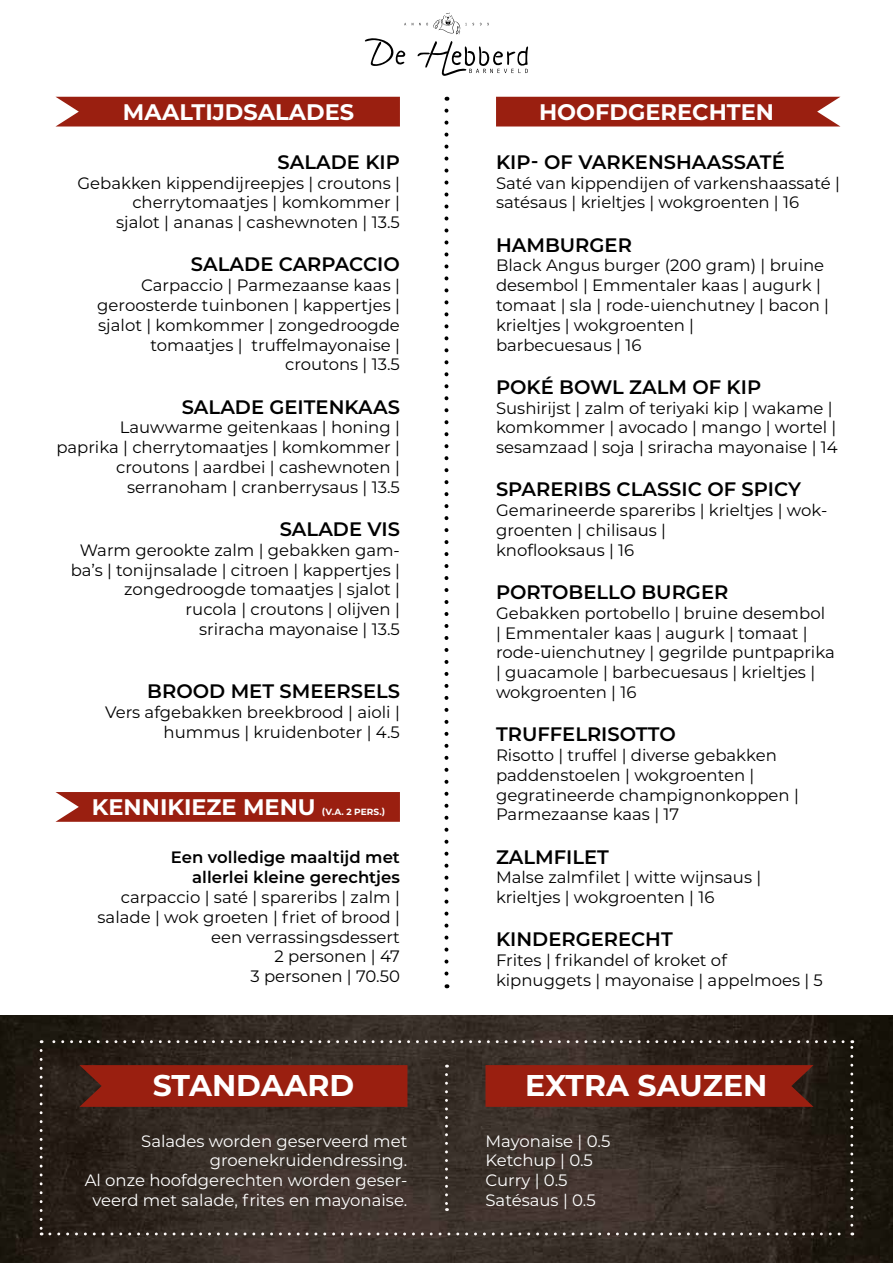
<style>
.page{position:relative;width:893px;height:1263px;background:#fff}
.page>*{position:absolute;margin:0;border:0;box-sizing:border-box;transform-origin:0 0}
.t1{font:700 30px "Montserrat";color:#fff}
.t2{font:700 22.5px "Montserrat";color:#fff}
.t3{font:600 19.5px "Montserrat";color:#000}
.t4{font:16.5px/19.8px "Montserrat";color:#000}
.t5{font:16.5px/19.8px "Montserrat";color:#fff;text-align:right}
.t6{font:600 16.5px/19.8px "Montserrat";color:#000;text-align:right}
.t7{font:700 9px "Montserrat";color:#fff}
</style>
<div class="page">
<img style="left:0;top:1016px;width:893px;height:247px">
<svg style="left:40px;top:1050px;width:3px;height:185px"></svg>
<svg style="left:50px;top:1232px;width:803px;height:3px;background:#635a55"></svg>
<svg style="left:850px;top:1040px;width:3px;height:185px"></svg>
<svg style="left:41px;top:1040px;width:802px;height:3px;background:#605953"></svg>
<svg style="left:445px;top:1074px;width:3px;height:137px"></svg>
<svg style="left:485px;top:1065px;width:328px;height:42px;background:#951f10"></svg>
<svg style="left:79px;top:1065px;width:328px;height:42px;background:#951f10"></svg>
<div style="left:496px;top:97px;width:344px;height:29px;background:#9a1f10"></div>
<div style="left:56px;top:97px;width:344px;height:29px;background:#9a1f10"></div>
<svg style="left:419px;top:13px;width:48px;height:22px"></svg>
<svg style="left:365px;top:38px;width:41px;height:28px"></svg>
<svg style="left:417px;top:41px;width:111px;height:35px"></svg>
<svg style="left:444px;top:111px;width:4px;height:877px"></svg>
<div style="left:56px;top:792px;width:344px;height:30px;background:#9a1f10"></div>
<h2 class="t2" style="left:123px;top:95px;width:233px">MAALTIJDSALADES</h2>
<h2 class="t2" style="left:539px;top:95px;width:237px">HOOFDGERECHTEN</h2>
<p class="t3" style="left:278px;top:148px;width:124px">SALADE KIP</p>
<p class="t4" style="left:78px;top:172px;width:324px;text-align:right">Gebakken kippendijreepjes | croutons | cherrytomaatjes | komkommer |<br>sjalot | ananas | cashewnoten | 13.5</p>
<p class="t3" style="left:191px;top:251px;width:210px">SALADE CARPACCIO</p>
<p class="t4" style="left:97px;top:275px;width:304px;text-align:right">Carpaccio | Parmezaanse kaas | geroosterde tuinbonen | kappertjes | sjalot | komkommer | zongedroogde tomaatjes | truffelmayonaise | croutons | 13.5</p>
<p class="t3" style="left:182px;top:393px;width:220px">SALADE GEITENKAAS</p>
<p class="t4" style="left:56px;top:417px;width:345px;text-align:right">Lauwwarme geitenkaas | honing | paprika | cherrytomaatjes | komkommer | croutons | aardbei | cashewnoten | serranoham | cranberrysaus | 13.5</p>
<p class="t3" style="left:280px;top:515px;width:122px">SALADE VIS</p>
<p class="t4" style="left:71px;top:539px;width:331px;text-align:right">Warm gerookte zalm | gebakken gam&shy;ba’s | tonijnsalade | citroen | kappertjes | zongedroogde tomaatjes | sjalot | rucola | croutons | olijven |<br>sriracha mayonaise | 13.5</p>
<p class="t3" style="left:496px;top:148px;width:290px">KIP- OF VARKENSHAASSATÉ</p>
<p class="t4" style="left:496px;top:172px;width:345px">Saté van kippendijen of varkenshaassaté | satésaus | krieltjes | wokgroenten | 16</p>
<p class="t3" style="left:496px;top:231px;width:137px">HAMBURGER</p>
<p class="t4" style="left:496px;top:255px;width:335px">Black Angus burger (200 gram) | bruine desembol | Emmentaler kaas | augurk | tomaat | sla | rode-uienchutney | bacon | krieltjes | wokgroenten |<br>barbecuesaus | 16</p>
<p class="t3" style="left:496px;top:373px;width:267px">POKÉ BOWL ZALM OF KIP</p>
<p class="t4" style="left:496px;top:397px;width:343px">Sushirijst | zalm of teriyaki kip | wakame | komkommer | avocado | mango | wortel | sesamzaad | soja | sriracha mayonaise | 14</p>
<p class="t3" style="left:496px;top:476px;width:306px">SPARERIBS CLASSIC OF SPICY</p>
<p class="t4" style="left:496px;top:500px;width:333px">Gemarineerde spareribs | krieltjes | wok&shy;groenten | chilisaus |<br>knoflooksaus | 16</p>
<p class="t3" style="left:496px;top:578px;width:234px">PORTOBELLO BURGER</p>
<p class="t4" style="left:496px;top:602px;width:340px">Gebakken portobello | bruine desembol<br>| Emmentaler kaas | augurk | tomaat | rode-uienchutney | gegrilde puntpaprika | guacamole | barbecuesaus | krieltjes | wokgroenten | 16</p>
<p class="t3" style="left:496px;top:720px;width:181px">TRUFFELRISOTTO</p>
<p class="t4" style="left:496px;top:745px;width:304px">Risotto | truffel | diverse gebakken paddenstoelen | wokgroenten | gegratineerde champignonkoppen |<br>Parmezaanse kaas | 17</p>
<p class="t3" style="left:496px;top:843px;width:114px">ZALMFILET</p>
<p class="t4" style="left:496px;top:867px;width:267px">Malse zalmfilet | witte wijnsaus | krieltjes | wokgroenten | 16</p>
<p class="t3" style="left:496px;top:926px;width:178px">KINDERGERECHT</p>
<p class="t4" style="left:496px;top:950px;width:328px">Frites | frikandel of kroket of kipnuggets | mayonaise | appelmoes | 5</p>
<p class="t3" style="left:147px;top:677px;width:254px">BROOD MET SMEERSELS</p>
<p class="t4" style="left:105px;top:701px;width:296px;text-align:right">Vers afgebakken breekbrood | aioli | hummus | kruidenboter | 4.5</p>
<h2 class="t2" style="left:92px;top:791px;width:225px">KENNIKIEZE MENU</h2>
<p class="t7" style="left:322px;top:805px;width:65px">(V.A. 2 PERS.)</p>
<p class="t6" style="left:171px;top:847px;width:231px">Een volledige maaltijd met allerlei kleine gerechtjes</p>
<p class="t4" style="left:98px;top:887px;width:304px;text-align:right">carpaccio | saté | spareribs | zalm | salade | wok groeten | friet of brood | een verrassingsdessert<br>2 personen | 47<br>3 personen | 70.50</p>
<h1 class="t1" style="left:153px;top:1063px;width:203px">STANDAARD</h1>
<h1 class="t1" style="left:525px;top:1063px;width:244px">EXTRA SAUZEN</h1>
<p class="t5" style="left:85px;top:1130px;width:324px">Salades worden geserveerd met groenekruidendressing.<br>Al onze hoofdgerechten worden geser&shy;veerd met salade, frites en mayonaise.</p>
<p class="t5" style="left:485px;top:1130px;width:126px;text-align:left">Mayonaise | 0.5<br>Ketchup | 0.5<br>Curry | 0.5<br>Satésaus | 0.5</p>
</div>
